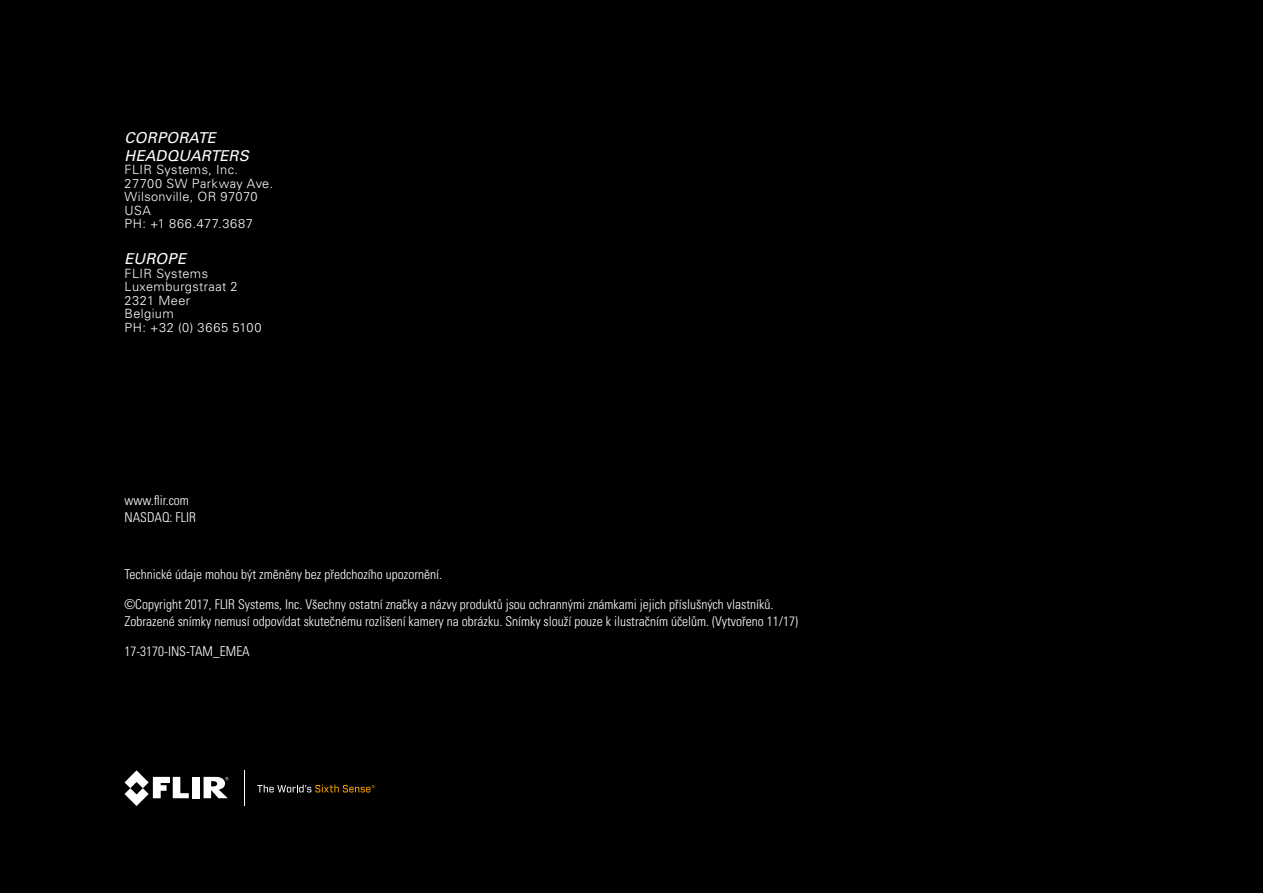
<style>
.page{position:relative;width:1263px;height:893px;background:#000}
.page>*{position:absolute;margin:0;border:0;box-sizing:border-box;transform-origin:0 0}
.t1{font:italic 15px/18px "Univers LTCYR 55";letter-spacing:.01em;color:#fff}
.t2{font:13.5px/16.5px "Univers LTCYR 47 Light Cond";color:#fff}
.t3{font:300 12.75px/13.5px "Univers LTCYR 45";letter-spacing:.035em;color:#fff}
</style>
<div class="page">
<div style="left:192px;top:777px;width:8px;height:21px;background:#fff"></div>
<svg style="left:125px;top:770px;width:64px;height:36px"></svg>
<svg style="left:204px;top:777px;width:24px;height:21px"></svg>
<hr style="left:244px;top:770px;width:1px;height:36px;background:#fff">
<svg style="left:257px;top:785px;width:118px;height:7px"></svg>
<p class="t1" style="left:125px;top:128px;width:126px">CORPORATE<br>HEADQUARTERS</p>
<p class="t3" style="left:125px;top:163px;width:150px">FLIR Systems, Inc.<br>27700 SW Parkway Ave.<br>Wilsonville, OR 97070<br>USA<br>PH: +1 866.477.3687</p>
<p class="t1" style="left:125px;top:250px;width:63px">EUROPE</p>
<p class="t3" style="left:125px;top:266px;width:139px">FLIR Systems<br>Luxemburgstraat 2<br>2321 Meer<br>Belgium<br>PH: +32 (0) 3665 5100</p>
<p class="t2" style="left:125px;top:491px;width:73px">www.flir.com<br>NASDAQ: FLIR</p>
<p class="t2" style="left:125px;top:565px;width:319px">Technické údaje mohou být změněny bez předchozího upozornění.</p>
<p class="t2" style="left:125px;top:595px;width:675px">©Copyright 2017, FLIR Systems, Inc. Všechny ostatní značky a názvy produktů jsou ochrannými známkami jejich příslušných vlastníků.<br>Zobrazené snímky nemusí odpovídat skutečnému rozlišení kamery na obrázku. Snímky slouží pouze k ilustračním účelům. (Vytvořeno 11/17)</p>
<p class="t2" style="left:125px;top:642px;width:127px">17-3170-INS-TAM_EMEA</p>
</div>
